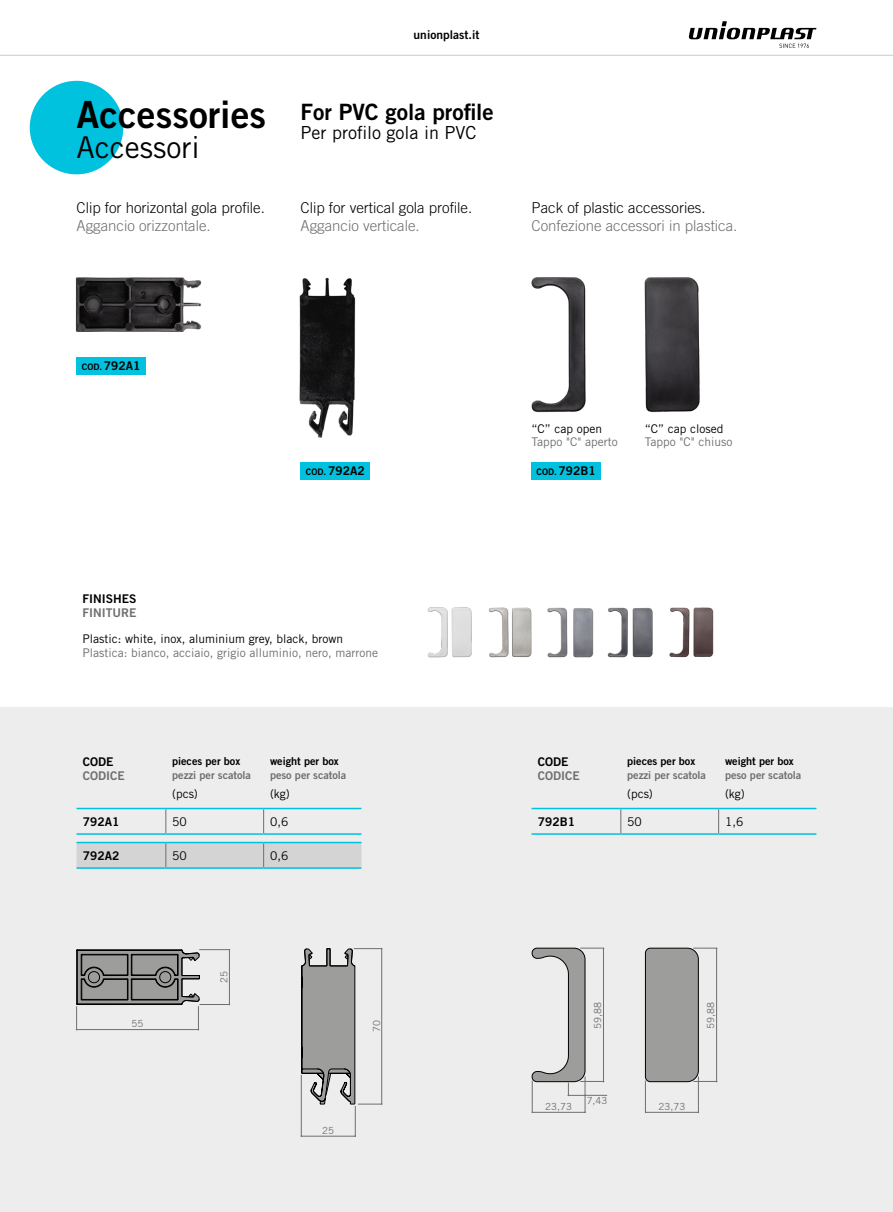
<style>
.page{position:relative;width:893px;height:1212px;background:#fff}
.page>*{position:absolute;margin:0;border:0;box-sizing:border-box;transform-origin:0 0}
.t1{font:37.5px "Trade Gothic LT Std Bd 2";color:#000}
.t2{font:30px "Trade Gothic LT Std";color:#000}
.t3{font:22.5px "Trade Gothic LT Std Bd 2";color:#000}
.t4{font:18px "Trade Gothic LT Std";color:#000}
.t5{font:300 15px "Trade Gothic LT Std";color:#000}
.t6{font:300 15px "Trade Gothic LT Std";color:#706f6f}
.t7{font:12px "Trade Gothic LT Std";color:#000}
.t8{font:12px "Trade Gothic LT Std";color:#706f6f}
.t9{font:12px "Trade Gothic LT Std Bd 2";color:#000}
.t10{font:12px "Trade Gothic LT Std Bd 2";color:#706f6f}
.t11{font:10.95px "Trade Gothic LT Std Bd 2";letter-spacing:-.005em;color:#706f6f}
.t12{font:10.95px "Trade Gothic LT Std Bd 2";letter-spacing:-.005em;color:#000}
.t13{font:9.75px "Trade Gothic LT Std";color:#706f6f}
.s1{font-size:9px}
</style>
<div class="page">
<div style="left:0;top:707px;width:893px;height:505px;background:#ededed"></div>
<img style="left:75px;top:277px;width:127px;height:55px">
<img style="left:299px;top:278px;width:57px;height:160px">
<img style="left:531px;top:277px;width:55px;height:136px">
<img style="left:644px;top:277px;width:56px;height:136px">
<img style="left:547px;top:607px;width:47px;height:51px">
<img style="left:607px;top:607px;width:46px;height:51px">
<img style="left:489px;top:607px;width:43px;height:51px">
<img style="left:669px;top:607px;width:45px;height:51px">
<img style="left:427px;top:607px;width:45px;height:51px">
<svg style="left:76px;top:949px;width:154px;height:81px"></svg>
<hr style="left:355px;top:1106px;width:1px;height:30px;background:#706f6f">
<hr style="left:301px;top:1136px;width:54px;height:1px;background:#706f6f">
<svg style="left:301px;top:948px;width:81px;height:157px"></svg>
<hr style="left:301px;top:1075px;width:1px;height:61px;background:#706f6f">
<hr style="left:698px;top:1077px;width:1px;height:35px;background:#706f6f">
<hr style="left:646px;top:1112px;width:52px;height:1px;background:#706f6f">
<svg style="left:645px;top:947px;width:72px;height:135px"></svg>
<hr style="left:645px;top:1081px;width:1px;height:31px;background:#706f6f">
<hr style="left:585px;top:1077px;width:1px;height:35px;background:#706f6f">
<hr style="left:532px;top:1112px;width:53px;height:1px;background:#706f6f">
<hr style="left:532px;top:1081px;width:1px;height:31px;background:#706f6f">
<svg style="left:532px;top:948px;width:75px;height:148px"></svg>
<hr style="left:77px;top:808px;width:89px;height:1px;background:#00c1de">
<hr style="left:166px;top:808px;width:98px;height:1px;background:#00c1de">
<hr style="left:264px;top:808px;width:97px;height:1px;background:#00c1de">
<svg style="left:165px;top:809px;width:1px;height:24px"></svg>
<svg style="left:263px;top:809px;width:1px;height:24px"></svg>
<div style="left:77px;top:843px;width:284px;height:24px;background:#d4d4d4"></div>
<hr style="left:77px;top:833px;width:89px;height:2px;background:#00c1de">
<hr style="left:166px;top:833px;width:98px;height:2px;background:#00c1de">
<hr style="left:264px;top:833px;width:97px;height:2px;background:#00c1de">
<hr style="left:77px;top:842px;width:89px;height:1px;background:#00c1de">
<hr style="left:166px;top:842px;width:98px;height:1px;background:#00c1de">
<hr style="left:264px;top:842px;width:97px;height:1px;background:#00c1de">
<hr style="left:77px;top:867px;width:89px;height:2px;background:#00c1de">
<hr style="left:166px;top:867px;width:98px;height:2px;background:#00c1de">
<hr style="left:264px;top:867px;width:97px;height:2px;background:#00c1de">
<div style="left:30px;top:81px;width:93px;height:93px;background:#00c1de;border-radius:50%"></div>
<hr style="left:531px;top:808px;width:90px;height:1px;background:#00c1de">
<hr style="left:621px;top:808px;width:98px;height:1px;background:#00c1de">
<hr style="left:719px;top:808px;width:97px;height:1px;background:#00c1de">
<svg style="left:620px;top:809px;width:1px;height:24px"></svg>
<svg style="left:718px;top:809px;width:1px;height:24px"></svg>
<hr style="left:531px;top:833px;width:90px;height:2px;background:#00c1de">
<hr style="left:621px;top:833px;width:98px;height:2px;background:#00c1de">
<hr style="left:719px;top:833px;width:97px;height:2px;background:#00c1de">
<div style="left:77px;top:358px;width:69px;height:17px;background:#00c1de"></div>
<div style="left:531px;top:462px;width:70px;height:17px;background:#00c1de"></div>
<div style="left:301px;top:462px;width:69px;height:17px;background:#00c1de"></div>
<svg style="left:688px;top:21px;width:128px;height:27px"></svg>
<hr style="left:0;top:55px;width:893px;height:1px;background:#9d9d9c">
<h1 class="t1" style="left:77px;top:91px;width:191px">Accessories</h1>
<h2 class="t2" style="left:77px;top:129px;width:125px">Accessori</h2>
<p class="t5" style="left:77px;top:199px;width:190px">Clip for horizontal gola profile.</p>
<p class="t6" style="left:77px;top:217px;width:136px">Aggancio orizzontale.</p>
<p class="t9" style="left:414px;top:28px;width:67px">unionplast.it</p>
<h3 class="t3" style="left:301px;top:98px;width:195px">For PVC gola profile</h3>
<h3 class="t4" style="left:301px;top:122px;width:177px">Per profilo gola in PVC</h3>
<p class="t5" style="left:301px;top:199px;width:173px">Clip for vertical gola profile.</p>
<p class="t6" style="left:301px;top:217px;width:121px">Aggancio verticale.</p>
<p class="t5" style="left:531px;top:199px;width:176px">Pack of plastic accessories.</p>
<p class="t6" style="left:531px;top:217px;width:207px">Confezione accessori in plastica.</p>
<p class="t9" style="left:82px;top:358px;width:60px"><span class="s1">COD.</span> 792A1</p>
<p class="t7" style="left:531px;top:421px;width:72px">“C” cap open</p>
<p class="t8" style="left:531px;top:435px;width:88px">Tappo "C" aperto</p>
<p class="t9" style="left:306px;top:463px;width:60px"><span class="s1">COD.</span> 792A2</p>
<p class="t9" style="left:536px;top:463px;width:61px"><span class="s1">COD.</span> 792B1</p>
<p class="t7" style="left:645px;top:421px;width:80px">“C” cap closed</p>
<p class="t8" style="left:645px;top:435px;width:89px">Tappo "C" chiuso</p>
<p class="t9" style="left:82px;top:591px;width:55px">FINISHES</p>
<p class="t10" style="left:82px;top:606px;width:55px">FINITURE</p>
<p class="t7" style="left:82px;top:631px;width:262px">Plastic: white, inox, aluminium grey, black, brown</p>
<p class="t8" style="left:82px;top:645px;width:297px">Plastica: bianco, acciaio, grigio alluminio, nero, marrone</p>
<p class="t9" style="left:83px;top:754px;width:32px">CODE</p>
<p class="t10" style="left:83px;top:768px;width:44px">CODICE</p>
<p class="t12" style="left:172px;top:755px;width:70px">pieces per box</p>
<p class="t11" style="left:172px;top:768px;width:80px">pezzi per scatola</p>
<p class="t7" style="left:172px;top:786px;width:27px">(pcs)</p>
<p class="t12" style="left:270px;top:755px;width:70px">weight per box</p>
<p class="t11" style="left:270px;top:768px;width:78px">peso per scatola</p>
<p class="t7" style="left:270px;top:786px;width:21px">(kg)</p>
<p class="t9" style="left:83px;top:814px;width:38px">792A1</p>
<p class="t7" style="left:172px;top:814px;width:16px">50</p>
<p class="t7" style="left:270px;top:814px;width:20px">0,6</p>
<p class="t9" style="left:83px;top:848px;width:38px">792A2</p>
<p class="t7" style="left:172px;top:848px;width:16px">50</p>
<p class="t7" style="left:270px;top:848px;width:20px">0,6</p>
<p class="t13" style="left:132px;top:1018px;width:13px">55</p>
<p class="t13" style="left:218px;top:983px;width:13px;rotate:-90deg">25</p>
<p class="t13" style="left:322px;top:1125px;width:13px">25</p>
<p class="t13" style="left:371px;top:1032px;width:13px;rotate:-90deg">70</p>
<p class="t9" style="left:538px;top:754px;width:32px">CODE</p>
<p class="t10" style="left:538px;top:768px;width:43px">CODICE</p>
<p class="t12" style="left:627px;top:755px;width:70px">pieces per box</p>
<p class="t11" style="left:627px;top:768px;width:80px">pezzi per scatola</p>
<p class="t7" style="left:627px;top:786px;width:27px">(pcs)</p>
<p class="t12" style="left:725px;top:755px;width:70px">weight per box</p>
<p class="t11" style="left:725px;top:768px;width:78px">peso per scatola</p>
<p class="t7" style="left:725px;top:786px;width:21px">(kg)</p>
<p class="t9" style="left:538px;top:814px;width:39px">792B1</p>
<p class="t7" style="left:627px;top:814px;width:16px">50</p>
<p class="t7" style="left:725px;top:814px;width:20px">1,6</p>
<p class="t13" style="left:592px;top:1028px;width:28px;rotate:-90deg">59,88</p>
<p class="t13" style="left:545px;top:1101px;width:28px">23,73</p>
<p class="t13" style="left:587px;top:1095px;width:22px">7,43</p>
<p class="t13" style="left:705px;top:1028px;width:28px;rotate:-90deg">59,88</p>
<p class="t13" style="left:659px;top:1101px;width:28px">23,73</p>
</div>
